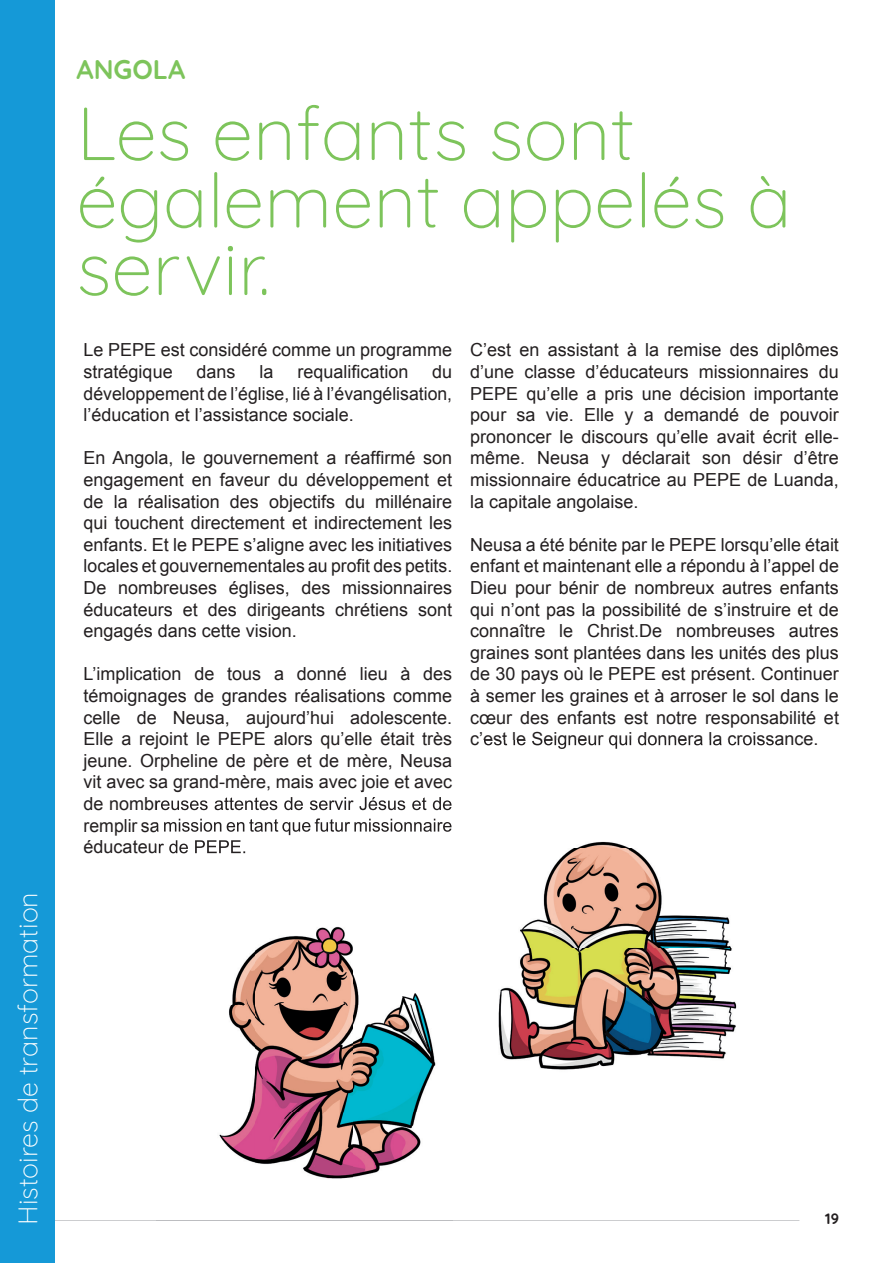
<style>
.page{position:relative;width:893px;height:1263px;background:#fff}
.page>*{position:absolute;margin:0;border:0;box-sizing:border-box;transform-origin:0 0}
.t1{font:300 75px/67.5px "Quicksand";color:#7dc45b}
.t2{font:300 27px "Quicksand";color:#fff}
.t3{font:700 27px "Quicksand";color:#7dc45b}
.t4{font:18px/21.6px "Arial";color:#231f20;text-align:justify}
.t5{font:700 15px "Quicksand";color:#231f20}
</style>
<div class="page">
<svg style="left:54px;top:1220px;width:745px;height:1px"></svg>
<div style="left:0;top:0;width:54px;height:1263px;background:#1599d7"></div>
<img style="left:157px;top:791px;width:295px;height:430px">
<img style="left:157px;top:797px;width:295px;height:13px">
<img style="left:157px;top:818px;width:295px;height:17px">
<img style="left:157px;top:840px;width:88px;height:13px">
<img style="left:498px;top:841px;width:239px;height:229px">
<img style="left:484px;top:740px;width:293px;height:9px">
<h2 class="t2" style="left:7px;top:1225px;width:334px;rotate:-90deg">Histoires de transformation</h2>
<h2 class="t3" style="left:77px;top:47px;width:110px">ANGOLA</h2>
<h1 class="t1" style="left:77px;top:92px;width:717px">Les enfants sont également appelés à servir.</h1>
<p class="t4" style="left:84px;top:339px;width:370px">Le PEPE est considéré comme un programme stratégique</p>
<p class="t4" style="left:197px;top:361px;width:41px">dans</p>
<p class="t4" style="left:259px;top:361px;width:16px">la</p>
<p class="t4" style="left:297px;top:361px;width:113px">requalification</p>
<p class="t4" style="left:84px;top:361px;width:370px;text-indent:349px">du développement de l’église, lié à l’évangélisation, l’éducation et l’assistance sociale.</p>
<p class="t4" style="left:84px;top:447px;width:370px">En Angola, le gouvernement a réaffirmé son engagement en faveur du développement et de la réalisation des objectifs du millénaire qui touchent directement et indirectement les enfants. Et le PEPE s’aligne avec les initiatives locales et gouvernementales au profit des petits.<br>De nombreuses églises, des missionnaires éducateurs et des dirigeants chrétiens sont engagés dans cette vision.</p>
<p class="t4" style="left:84px;top:663px;width:370px">L’implication de tous a donné lieu à des témoignages de grandes réalisations comme celle de Neusa, aujourd’hui adolescente.<br>Elle a rejoint le PEPE alors qu’elle était très jeune. Orpheline de père et de mère, Neusa vit avec sa grand-mère, mais avec joie et avec</p>
<p class="t4" style="left:470px;top:339px;width:370px">C’est en assistant à la remise des diplômes d’une classe d’éducateurs missionnaires du PEPE qu’elle a pris une décision importante pour sa vie. Elle y a demandé de pouvoir prononcer le discours qu’elle avait écrit elle&shy;même. Neusa y déclarait son désir d’être missionnaire éducatrice au PEPE de Luanda, la capitale angolaise.</p>
<p class="t4" style="left:470px;top:534px;width:370px">Neusa a été bénite par le PEPE lorsqu’elle était enfant et maintenant elle a répondu à l’appel de Dieu pour bénir de nombreux autres enfants qui n’ont pas la possibilité de s’instruire et de connaître le Christ.De nombreuses autres graines sont plantées dans les unités des plus de 30 pays où le PEPE est présent. Continuer à semer les graines et à arroser le sol dans le cœur des enfants est notre responsabilité et c’est le Seigneur qui donnera la croissance.</p>
<p class="t4" style="left:84px;top:836px;width:165px">éducateur de PEPE.</p>
<p class="t5" style="left:825px;top:1206px;width:15px">19</p>
</div>
